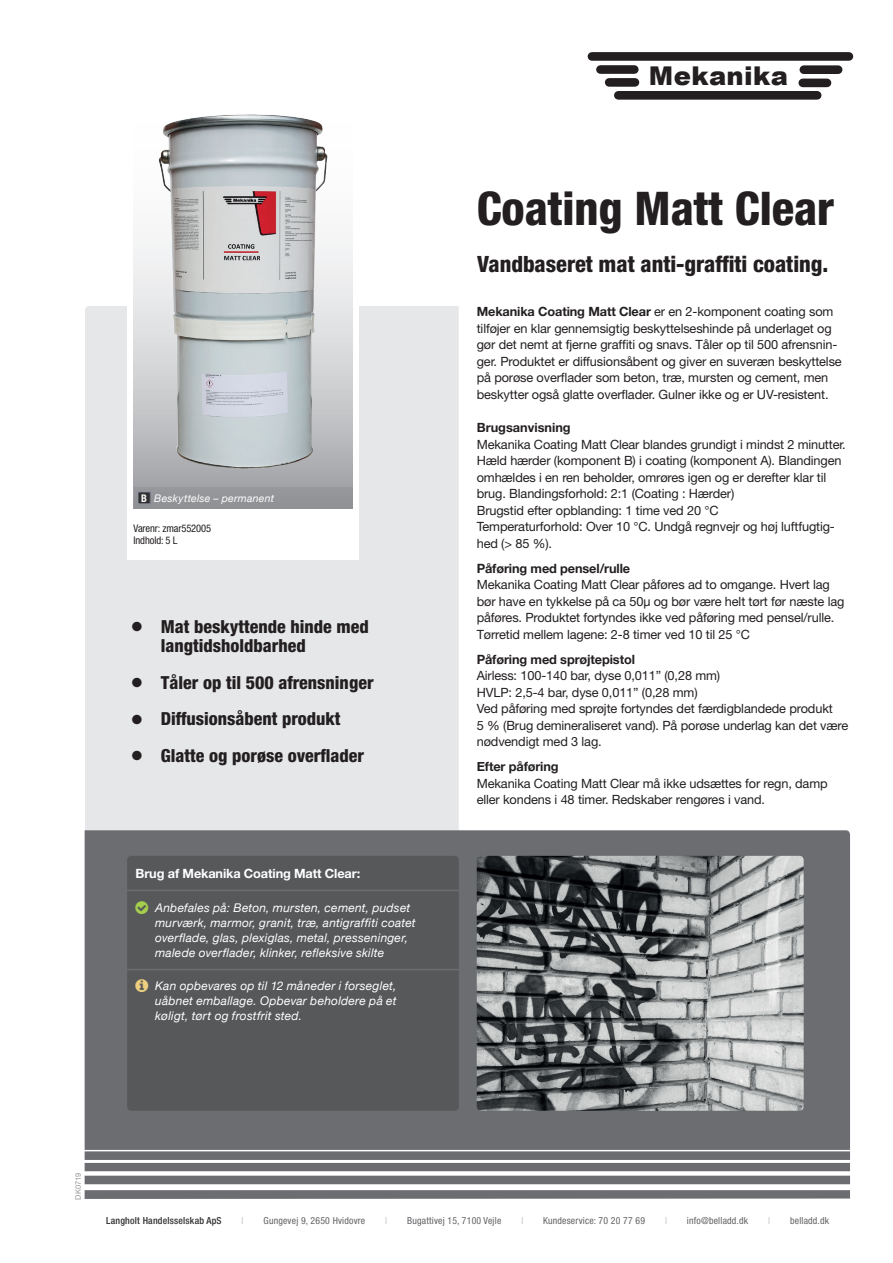
<style>
.page{position:relative;width:893px;height:1263px;background:#fff}
.page>*{position:absolute;margin:0;border:0;box-sizing:border-box;transform-origin:0 0}
.t1{font:800 condensed 46.5px "Helvetica Neue";color:#231f20}
.t2{font:900 25.8px "Arial";letter-spacing:.015em;color:#231f20}
.t3{font:800 condensed 22.5px "Helvetica Neue";color:#231f20}
.t4{font:800 condensed 18px/19.5px "Helvetica Neue";color:#231f20}
.t5{font:12.75px/16.5px "Helvetica Neue";letter-spacing:-.01em;color:#231f20}
.t6{font:700 12.75px "Helvetica Neue";letter-spacing:-.01em;color:#231f20}
.t7{font:700 12.75px "Helvetica Neue LT Std";letter-spacing:-.01em;color:#fff}
.t8{font:700 12.75px "Helvetica Neue LT Std";color:#231f20}
.t9{font:italic 12px/15px "Helvetica Neue";letter-spacing:.02em;color:#fff}
.t10{font:condensed 10.5px/12px "Helvetica Neue LT Std";letter-spacing:-.01em;color:#231f20}
.t11{font:italic 10.5px "Helvetica Neue";letter-spacing:.025em;color:#fff}
.t12{font:condensed 9.75px "Helvetica Neue LT Std";letter-spacing:.02em;color:#636366}
.t13{font:500 condensed 9.75px "Helvetica Neue";letter-spacing:.02em;color:#312f30}
.t14{font:condensed 9.75px "Helvetica Neue LT Std";color:#c7c8ca}
.t15{font:7.5px "Helvetica Neue";color:#939598}
.s1{font-weight:700;font-style:normal;font-stretch:condensed}
.s2{font-family:"Helvetica Neue LT Std";font-weight:700}
</style>
<div class="page">
<div style="left:85px;top:306px;width:374px;height:524px;background:#e6e7e9"></div>
<div style="left:127px;top:71px;width:232px;height:489px;background:#fff"></div>
<svg style="left:134px;top:237px;width:218px;height:250px;background:#c9cacc"></svg>
<div style="left:85px;top:830px;width:765px;height:354px;background:#6c6d70"></div>
<hr style="left:81px;top:1160px;width:807px;height:3px;background:#fff">
<svg style="left:84px;top:1190px;width:766px;height:9px;background:#727376"></svg>
<svg style="left:84px;top:1171px;width:766px;height:4px"></svg>
<hr style="left:81px;top:1150px;width:807px;height:1px;background:#fff">
<div style="left:127px;top:856px;width:332px;height:255px;background:#57585a;border-radius:4px"></div>
<div style="left:134px;top:487px;width:218px;height:22px;background:#929497"></div>
<div style="left:138px;top:492px;width:12px;height:12px;background:#302e2f"></div>
<div style="left:138px;top:492px;width:12px;height:12px;border:1px solid #8a8f9d"></div>
<svg style="left:590px;top:59px;width:261px;height:33px"></svg>
<div style="left:592px;top:52px;width:257px;height:9px;background:#231f20"></div>
<div style="left:804px;top:65px;width:34px;height:9px;background:#231f20"></div>
<div style="left:803px;top:79px;width:24px;height:8px;background:#231f20"></div>
<div style="left:600px;top:65px;width:34px;height:9px;background:#231f20"></div>
<div style="left:609px;top:78px;width:26px;height:9px;background:#231f20"></div>
<div style="left:618px;top:91px;width:199px;height:9px;background:#231f20"></div>
<img style="left:477px;top:856px;width:327px;height:255px">
<img style="left:158px;top:114px;width:170px;height:354px">
<hr style="left:127px;top:890px;width:332px;height:1px;background:#6c6d70">
<hr style="left:127px;top:969px;width:332px;height:1px;background:#6c6d70">
<p class="t11" style="left:141px;top:490px;width:134px"><span class="s1">B</span> Beskyttelse – permanent</p>
<p class="t10" style="left:134px;top:522px;width:79px">Varenr: zmar552005<br>Indhold: 5 L</p>
<h3 class="t4" style="left:161px;top:616px;width:210px;text-indent:-29px">● Mat beskyttende hinde med langtidsholdbarhed</h3>
<h3 class="t4" style="left:132px;top:672px;width:243px">● Tåler op til 500 afrensninger</h3>
<h3 class="t4" style="left:132px;top:709px;width:210px">● Diffusionsåbent produkt</h3>
<h3 class="t4" style="left:132px;top:745px;width:234px">● Glatte og porøse overflader</h3>
<p class="t7" style="left:136px;top:865px;width:226px">Brug af Mekanika Coating Matt Clear:</p>
<p class="t9" style="left:155px;top:901px;width:262px">Anbefales på: Beton, mursten, cement, pudset murværk, marmor, granit, træ, antigraffiti coatet overflade, glas, plexiglas, metal, presseninger, malede overflader, klinker, refleksive skilte</p>
<p class="t9" style="left:155px;top:979px;width:243px;text-align:justify">Kan opbevares op til 12 måneder i forseglet, uåbnet emballage. Opbevar beholdere på et køligt, tørt og frostfrit sted.</p>
<h2 class="t2" style="left:649px;top:57px;width:141px">Mekanika</h2>
<h1 class="t1" style="left:477px;top:180px;width:359px">Coating Matt Clear</h1>
<h3 class="t3" style="left:477px;top:250px;width:353px">Vandbaseret mat anti-graffiti coating.</h3>
<p class="t5" style="left:477px;top:303px;width:366px"><span class="s2">Mekanika Coating Matt Clear</span> er en 2-komponent coating som tilføjer en klar gennemsigtig beskyttelseshinde på underlaget og gør det nemt at fjerne graffiti og snavs. Tåler op til 500 afrensnin&shy;ger. Produktet er diffusionsåbent og giver en suveræn beskyttelse på porøse overflader som beton, træ, mursten og cement, men beskytter også glatte overflader. Gulner ikke og er UV-resistent.</p>
<p class="t8" style="left:477px;top:420px;width:95px">Brugsanvisning</p>
<p class="t5" style="left:477px;top:436px;width:371px">Mekanika Coating Matt Clear blandes grundigt i mindst 2 minutter.<br>Hæld hærder (komponent B) i coating (komponent A). Blandingen omhældes i en ren beholder, omrøres igen og er derefter klar til brug. Blandingsforhold: 2:1 (Coating : Hærder)<br>Brugstid efter opblanding: 1 time ved 20 °C<br>Temperaturforhold: Over 10 °C. Undgå regnvejr og høj luftfugtig&shy;hed (&gt; 85 %).</p>
<p class="t6" style="left:477px;top:558px;width:155px">Påføring med pensel/rulle</p>
<p class="t5" style="left:477px;top:576px;width:369px">Mekanika Coating Matt Clear påføres ad to omgange. Hvert lag bør have en tykkelse på ca 50μ og bør være helt tørt før næste lag påføres. Produktet fortyndes ikke ved påføring med pensel/rulle.<br>Tørretid mellem lagene: 2-8 timer ved 10 til 25 °C</p>
<p class="t6" style="left:477px;top:649px;width:160px">Påføring med sprøjtepistol</p>
<p class="t5" style="left:477px;top:667px;width:373px">Airless: 100-140 bar, dyse 0,011” (0,28 mm)<br>HVLP: 2,5-4 bar, dyse 0,011” (0,28 mm)<br>Ved påføring med sprøjte fortyndes det færdigblandede produkt<br>5 % (Brug demineraliseret vand). På porøse underlag kan det være nødvendigt med 3 lag.</p>
<p class="t6" style="left:477px;top:757px;width:83px">Efter påføring</p>
<p class="t5" style="left:477px;top:775px;width:352px">Mekanika Coating Matt Clear må ikke udsættes for regn, damp eller kondens i 48 timer. Redskaber rengøres i vand.</p>
<p class="t15" style="left:73px;top:1200px;width:28px;rotate:-90deg">DK0719</p>
<p class="t13" style="left:106px;top:1215px;width:117px">Langholt Handelsselskab ApS</p>
<p class="t14" style="left:242px;top:1215px;width:3px">I</p>
<p class="t12" style="left:264px;top:1215px;width:103px">Gungevej 9, 2650 Hvidovre</p>
<p class="t14" style="left:385px;top:1215px;width:3px">I</p>
<p class="t12" style="left:407px;top:1215px;width:96px">Bugattivej 15, 7100 Vejle</p>
<p class="t14" style="left:521px;top:1215px;width:3px">I</p>
<p class="t12" style="left:543px;top:1215px;width:103px">Kundeservice: 70 20 77 69</p>
<p class="t14" style="left:665px;top:1215px;width:3px">I</p>
<p class="t12" style="left:687px;top:1215px;width:63px">info@belladd.dk</p>
<p class="t14" style="left:768px;top:1215px;width:3px">I</p>
<p class="t12" style="left:790px;top:1215px;width:41px">belladd.dk</p>
</div>
